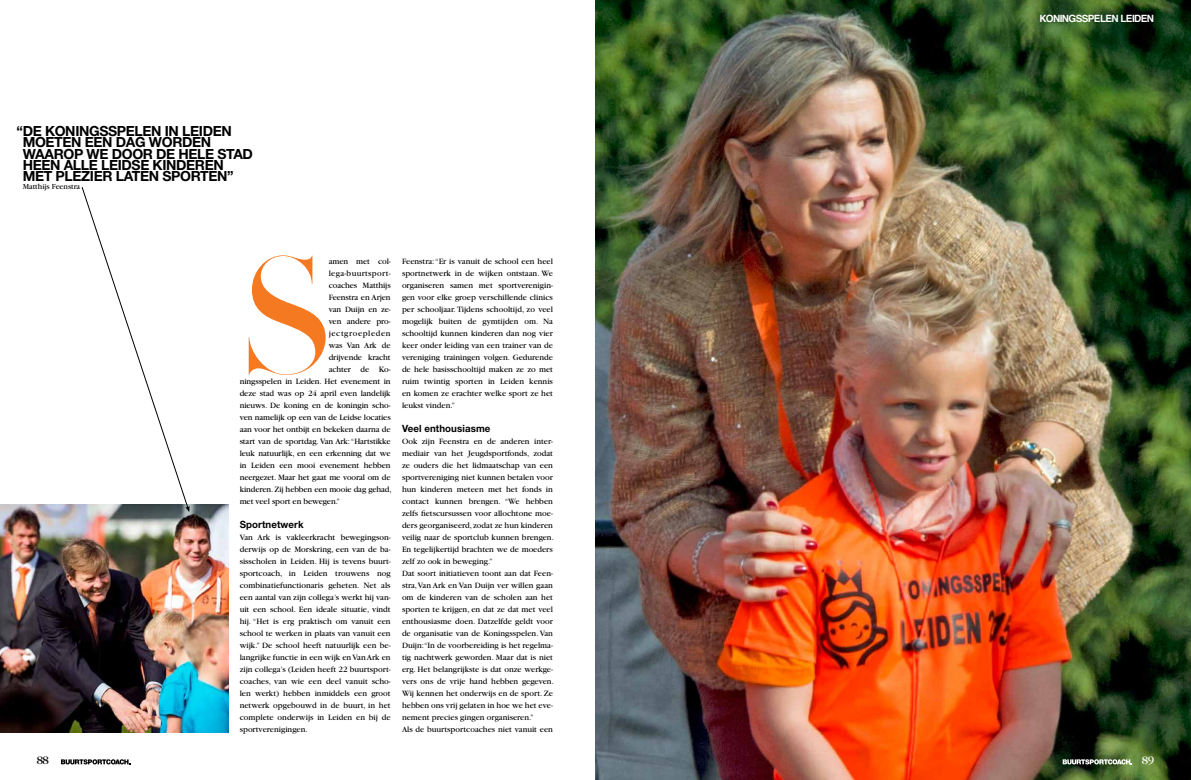
<style>
.page{position:relative;width:1191px;height:780px;background:#fff}
.page>*{position:absolute;margin:0;border:0;box-sizing:border-box;transform-origin:0 0}
.t1{font:500 160.8px "Didot HTF 96";color:#f47920}
.t2{font:700 14px/11.4px "Helvetica Neue";letter-spacing:-.025em;color:#000}
.t3{font:12px "Garamond";color:#000}
.t4{font:12px "Garamond";color:#fff}
.t5{font:700 10px "Helvetica Neue";letter-spacing:.01em;color:#000}
.t6{font:700 10px "Helvetica";letter-spacing:-.06em;color:#fff}
.t7{font:8.5px/12px "Garamond";color:#000;text-align:justify}
.t8{font:8.5px "Garamond";letter-spacing:.04em;color:#000}
.t9{font:8.5px "Garamond";letter-spacing:.07em;color:#000}
.t10{font:8px "Garamond";color:#000}
</style>
<div class="page">
<img style="left:595px;top:0;width:596px;height:780px">
<img style="left:0;top:504px;width:228px;height:228px">
<svg style="left:82px;top:187px;width:107px;height:325px"></svg>
<svg style="left:61px;top:759px;width:69px;height:5px"></svg>
<svg style="left:1062px;top:759px;width:70px;height:5px"></svg>
<h2 class="t2" style="left:23px;top:125px;width:232px;text-indent:-6px">“DE KONINGSSPELEN IN LEIDEN<br>MOETEN EEN DAG WORDEN<br>WAAROP WE DOOR DE HELE STAD<br>HEEN ALLE LEIDSE KINDEREN<br>MET PLEZIER LATEN SPORTEN”</h2>
<p class="t10" style="left:23px;top:183px;width:59px">Matthijs Feenstra</p>
<h1 class="t1" style="left:240px;top:219px;width:92px">S</h1>
<p class="t7" style="left:329px;top:255px;width:63px">amen met col-</p>
<p class="t8" style="left:329px;top:269px;width:63px">lega-buurtsport-</p>
<p class="t7" style="left:329px;top:279px;width:63px">coaches Matthijs</p>
<p class="t7" style="left:329px;top:291px;width:63px">Feenstra en Arjen</p>
<p class="t7" style="left:329px;top:303px;width:63px">van Duijn en ze-</p>
<p class="t7" style="left:329px;top:315px;width:63px">ven andere pro-</p>
<p class="t9" style="left:329px;top:329px;width:63px">jectgroepleden</p>
<p class="t7" style="left:329px;top:339px;width:63px">was Van Ark de</p>
<p class="t7" style="left:329px;top:351px;width:63px">drijvende kracht</p>
<p class="t7" style="left:329px;top:363px;width:63px">achter de Ko-</p>
<p class="t7" style="left:240px;top:375px;width:152px">ningsspelen in Leiden. Het evenement in</p>
<p class="t7" style="left:240px;top:387px;width:152px">deze stad was op 24 april even landelijk</p>
<p class="t7" style="left:240px;top:399px;width:152px">nieuws. De koning en de koningin scho-</p>
<p class="t7" style="left:240px;top:411px;width:152px">ven namelijk op een van de Leidse locaties</p>
<p class="t7" style="left:240px;top:423px;width:152px">aan voor het ontbijt en bekeken daarna de</p>
<p class="t7" style="left:240px;top:435px;width:152px">start van de sportdag. Van Ark: “Hartstikke</p>
<p class="t7" style="left:240px;top:447px;width:152px">leuk natuurlijk, en een erkenning dat we</p>
<p class="t7" style="left:240px;top:459px;width:152px">in Leiden een mooi evenement hebben</p>
<p class="t7" style="left:240px;top:471px;width:152px">neergezet. Maar het gaat me vooral om de</p>
<p class="t7" style="left:240px;top:483px;width:153px">kinderen. Zij hebben een mooie dag gehad,</p>
<p class="t7" style="left:240px;top:495px;width:102px">met veel sport en bewegen.”</p>
<p class="t5" style="left:240px;top:518px;width:65px">Sportnetwerk</p>
<p class="t7" style="left:240px;top:531px;width:152px">Van Ark is vakleerkracht bewegingson&shy;derwijs op de Morskring, een van de ba&shy;sisscholen in Leiden. Hij is tevens buurt&shy;sportcoach, in Leiden trouwens nog combinatiefunctionaris geheten. Net als een aantal van zijn collega’s werkt hij van&shy;uit een school. Een ideale situatie, vindt hij. “Het is erg praktisch om vanuit een school te werken in plaats van vanuit een wijk.” De school heeft natuurlijk een be&shy;langrijke functie in een wijk en Van Ark en zijn collega’s (Leiden heeft 22 buurtsport&shy;coaches, van wie een deel vanuit scho&shy;len werkt) hebben inmiddels een groot netwerk opgebouwd in de buurt, in het complete onderwijs in Leiden en bij de sportverenigingen.</p>
<p class="t7" style="left:402px;top:255px;width:152px">Feenstra: “Er is vanuit de school een heel sportnetwerk in de wijken ontstaan. We organiseren samen met sportverenigin&shy;gen voor elke groep verschillende clinics per schooljaar. Tijdens schooltijd, zo veel mogelijk buiten de gymtijden om. Na schooltijd kunnen kinderen dan nog vier keer onder leiding van een trainer van de vereniging trainingen volgen. Gedurende de hele basisschooltijd maken ze zo met ruim twintig sporten in Leiden kennis en komen ze erachter welke sport ze het leukst vinden.”</p>
<p class="t5" style="left:402px;top:422px;width:90px">Veel enthousiasme</p>
<p class="t7" style="left:402px;top:435px;width:153px;text-align:left">Ook zijn Feenstra en de anderen inter&shy;mediair van het Jeugdsportfonds, zodat ze ouders die het lidmaatschap van een sportvereniging niet kunnen betalen voor hun kinderen meteen met het fonds in contact kunnen brengen. “We hebben zelfs fietscursussen voor allochtone moe&shy;ders georganiseerd, zodat ze hun kinderen veilig naar de sportclub kunnen brengen.<br>En tegelijkertijd brachten we de moeders zelf zo ook in beweging.”<br>Dat soort initiatieven toont aan dat Feen&shy;stra, Van Ark en Van Duijn ver willen gaan om de kinderen van de scholen aan het sporten te krijgen, en dat ze dat met veel enthousiasme doen. Datzelfde geldt voor de organisatie van de Koningsspelen. Van Duijn:“In de voorbereiding is het regelma&shy;tig nachtwerk geworden. Maar dat is niet erg. Het belangrijkste is dat onze werkge&shy;vers ons de vrije hand hebben gegeven.<br>Wij kennen het onderwijs en de sport. Ze hebben ons vrij gelaten in hoe we het eve&shy;nement precies gingen organiseren.”<br>Als de buurtsportcoaches niet vanuit een</p>
<p class="t6" style="left:1039px;top:11px;width:116px">KONINGSSPELEN LEIDEN</p>
<h3 class="t3" style="left:37px;top:754px;width:14px">88</h3>
<h3 class="t4" style="left:1141px;top:754px;width:14px">89</h3>
</div>
